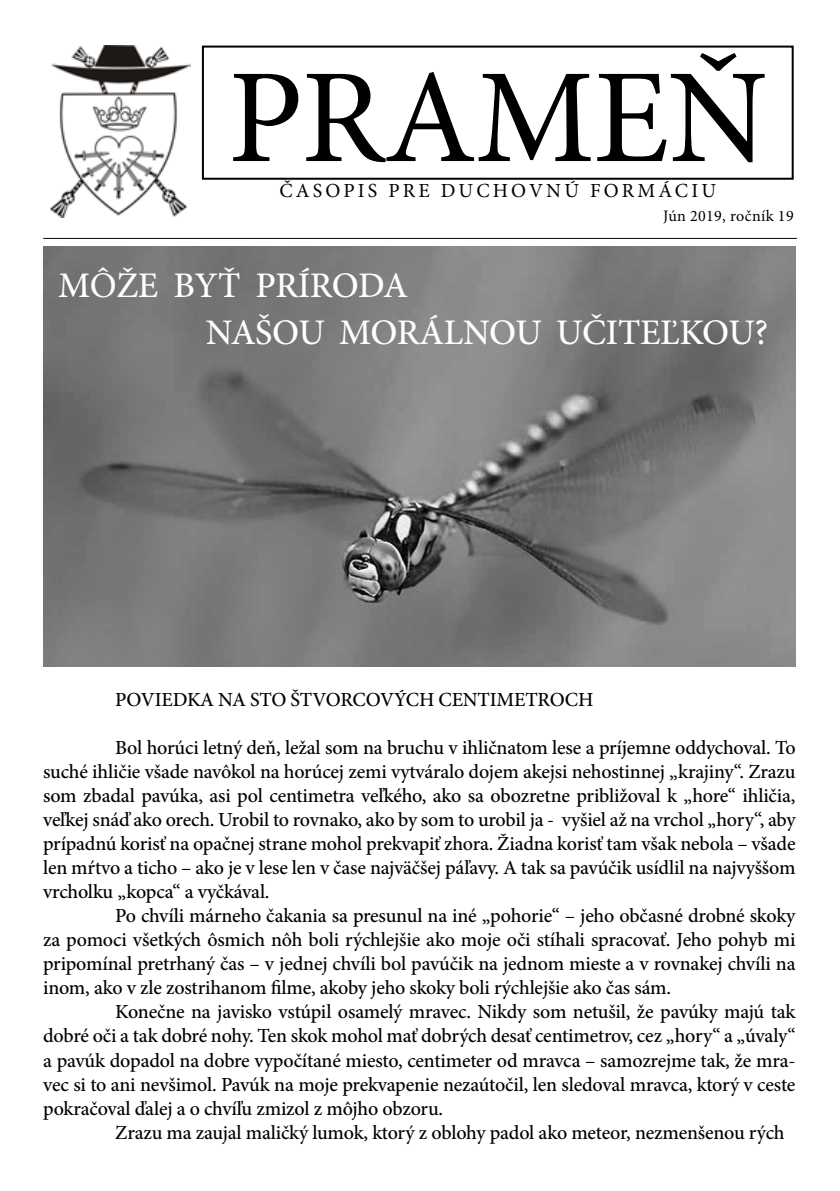
<style>
.page{position:relative;width:840px;height:1191px;background:#fff}
.page>*{position:absolute;margin:0;border:0;box-sizing:border-box;transform-origin:0 0}
.t1{font:134px "Minion Pro";letter-spacing:-.01em;color:#000}
.t2{font:500 36px/47.2px "Minion Pro";letter-spacing:-.01em;color:#fff}
.t3{font:500 20px/24px "Minion Pro";letter-spacing:-.01em;color:#000;text-align:justify}
.t4{font:20px "Minion Pro";letter-spacing:.16em;color:#000}
.t5{font:16px "Minion Pro";letter-spacing:.02em;color:#000}
.s1{font-weight:400}
</style>
<div class="page">
<img style="left:51px;top:46px;width:140px;height:171px">
<div style="left:202px;top:46px;width:591px;height:134px;border:2px solid #000"></div>
<hr style="left:43px;top:238px;width:753px;height:1px;background:#000">
<img style="left:43px;top:246px;width:752px;height:420px">
<h1 class="t1" style="left:228px;top:28px;width:541px">PRAMEŇ</h1>
<p class="t4" style="left:279px;top:177px;width:438px">ČASOPIS PRE DUCHOVNÚ FORMÁCIU</p>
<p class="t5" style="left:663px;top:205px;width:132px">Jún 2019, ročník 19</p>
<h2 class="t2" style="left:205px;top:262px;width:563px;text-indent:-147px">M<span class="s1">Ô</span>ŽE BYŤ PRÍRODA<br>NAŠOU MORÁLNOU UČITEĽKOU?</h2>
<p class="t3" style="left:115px;top:688px;width:479px">POVIEDKA NA STO ŠTVORCOVÝCH CENTIMETROCH</p>
<p class="t3" style="left:43px;top:736px;width:753px;text-indent:72px">Bol horúci letný deň, ležal som na bruchu v ihličnatom lese a príjemne oddychoval. To suché ihličie všade navôkol na horúcej zemi vytváralo dojem akejsi nehostinnej „krajiny“. Zrazu som zbadal pavúka, asi pol centimetra veľkého, ako sa obozretne približoval k „hore“ ihličia, veľkej snáď ako orech. Urobil to rovnako, ako by som to urobil ja - vyšiel až na vrchol „hory“, aby prípadnú korisť na opačnej strane mohol prekvapiť zhora. Žiadna korisť tam však nebola – všade len mŕtvo a ticho – ako je v lese len v čase najväčšej páľavy. A tak sa pavúčik usídlil na najvyššom vrcholku „kopca“ a vyčkával.</p>
<p class="t3" style="left:43px;top:904px;width:753px;text-indent:72px">Po chvíli márneho čakania sa presunul na iné „pohorie“ – jeho občasné drobné skoky za pomoci všetkých ôsmich nôh boli rýchlejšie ako moje oči stíhali spracovať. Jeho pohyb mi pripomínal pretrhaný čas – v jednej chvíli bol pavúčik na jednom mieste a v rovnakej chvíli na inom, ako v zle zostrihanom filme, akoby jeho skoky boli rýchlejšie ako čas sám.</p>
<p class="t3" style="left:43px;top:1000px;width:753px;text-indent:72px">Konečne na javisko vstúpil osamelý mravec. Nikdy som netušil, že pavúky majú tak dobré oči a tak dobré nohy. Ten skok mohol mať dobrých desať centimetrov, cez „hory“ a „úvaly“ a pavúk dopadol na dobre vypočítané miesto, centimeter od mravca – samozrejme tak, že mra&shy;vec si to ani nevšimol. Pavúk na moje prekvapenie nezaútočil, len sledoval mravca, ktorý v ceste pokračoval ďalej a o chvíľu zmizol z môjho obzoru.</p>
<p class="t3" style="left:115px;top:1120px;width:670px">Zrazu ma zaujal maličký lumok, ktorý z oblohy padol ako meteor, nezmenšenou rých</p>
</div>
